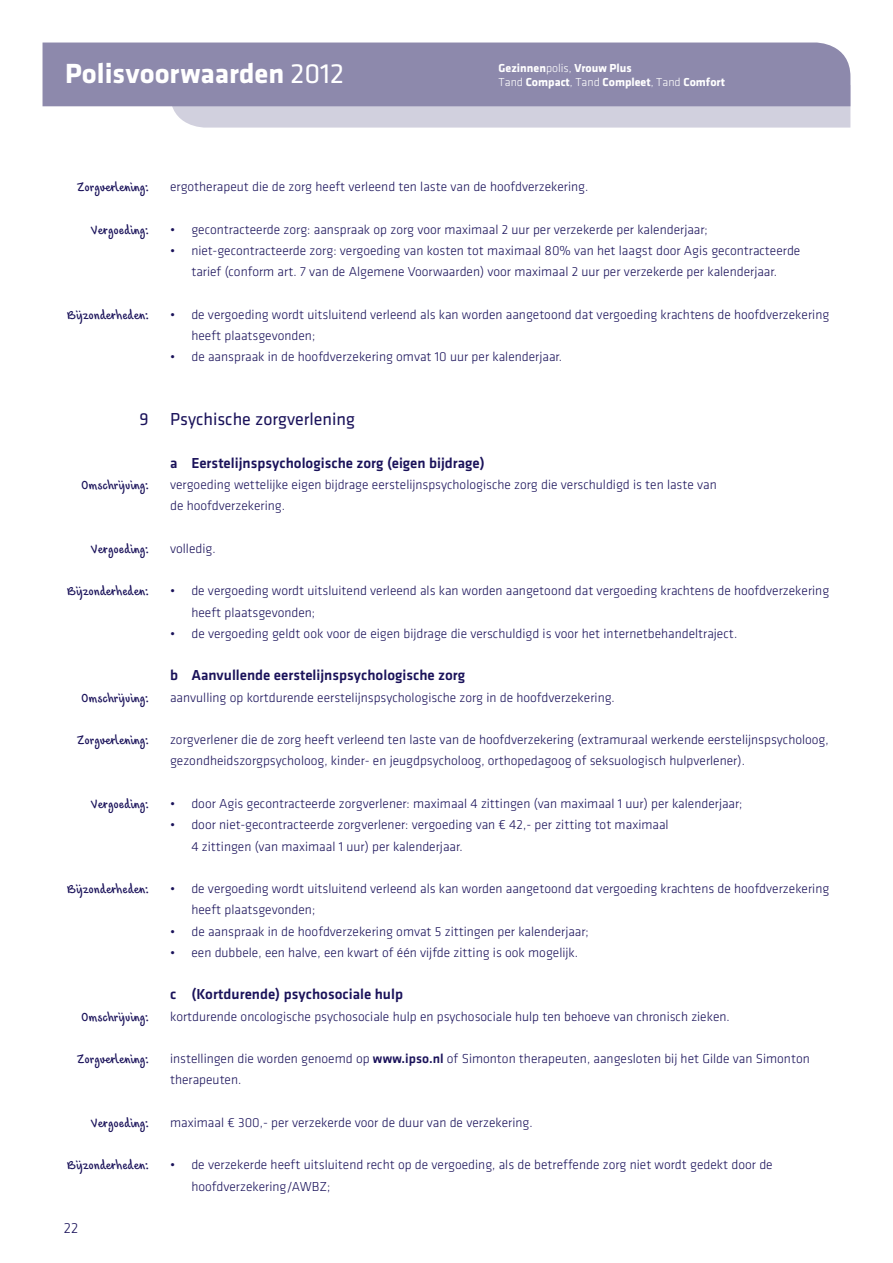
<style>
.page{position:relative;width:893px;height:1263px;background:#fff}
.page>*{position:absolute;margin:0;border:0;box-sizing:border-box;transform-origin:0 0}
.t1{font:700 28.8px "Agis Klavika";color:#fff}
.t2{font:18px "Agis Klavika";color:#1a125a}
.t3{font:500 15px "Agis Klavika";color:#1a125a}
.t4{font:300 15px "Agis Klavika";color:#1a125a}
.t5{font:300 13.5px/21.3px "Agis Klavika";color:#1a125a}
.t6{font:13.5px "Agis Script";color:#1a125a}
.t7{font:700 12px/14.4px "Agis Klavika";color:#fff}
.s1{font-weight:400}
.s2{font-weight:300}
.s3{font-weight:500}
</style>
<div class="page">
<svg style="left:170px;top:106px;width:680px;height:22px;background:#d1d0de"></svg>
<div style="left:43px;top:43px;width:807px;height:63px;background:#8d89ac"></div>
<h1 class="t1" style="left:65px;top:52px;width:281px">Polisvoorwaarden <span class="s1">2012</span></h1>
<p class="t7" style="left:499px;top:60px;width:228px">Gezinnen<span class="s2">polis,</span> Vrouw Plus<br><span class="s2">Tand</span> Compact<span class="s2">, Tand</span> Compleet<span class="s2">, Tand</span> Comfort</p>
<p class="t6" style="left:77px;top:178px;width:73px">Zorgverlening:</p>
<p class="t5" style="left:170px;top:176px;width:420px">ergotherapeut die de zorg heeft verleend ten laste van de hoofdverzekering.</p>
<p class="t6" style="left:91px;top:220px;width:59px">Vergoeding:</p>
<p class="t5" style="left:170px;top:219px;width:539px">• gecontracteerde zorg: aanspraak op zorg voor maximaal 2 uur per verzekerde per kalenderjaar;</p>
<p class="t5" style="left:170px;top:240px;width:632px;text-align:center">• niet-gecontracteerde zorg: vergoeding van kosten tot maximaal 80% van het laagst door Agis gecontracteerde tarief (conform art. 7 van de Algemene Voorwaarden) voor maximaal 2 uur per verzekerde per kalenderjaar.</p>
<p class="t6" style="left:67px;top:306px;width:83px">Bijzonderheden:</p>
<p class="t5" style="left:191px;top:304px;width:639px;text-indent:-21px">• de vergoeding wordt uitsluitend verleend als kan worden aangetoond dat vergoeding krachtens de hoofdverzekering heeft plaatsgevonden;</p>
<p class="t5" style="left:170px;top:346px;width:393px">• de aanspraak in de hoofdverzekering omvat 10 uur per kalenderjaar.</p>
<h2 class="t2" style="left:140px;top:407px;width:217px">9 Psychische zorgverlening</h2>
<p class="t3" style="left:170px;top:453px;width:316px">a Eerstelijnspsychologische zorg (eigen bijdrage)</p>
<p class="t6" style="left:81px;top:476px;width:69px">Omschrijving:</p>
<p class="t5" style="left:170px;top:474px;width:548px">vergoeding wettelijke eigen bijdrage eerstelijnspsychologische zorg die verschuldigd is ten laste van de hoofdverzekering.</p>
<p class="t6" style="left:91px;top:539px;width:59px">Vergoeding:</p>
<p class="t5" style="left:170px;top:538px;width:47px">volledig.</p>
<p class="t6" style="left:67px;top:582px;width:83px">Bijzonderheden:</p>
<p class="t5" style="left:191px;top:580px;width:639px;text-indent:-21px">• de vergoeding wordt uitsluitend verleend als kan worden aangetoond dat vergoeding krachtens de hoofdverzekering heeft plaatsgevonden;</p>
<p class="t5" style="left:170px;top:623px;width:569px">• de vergoeding geldt ook voor de eigen bijdrage die verschuldigd is voor het internetbehandeltraject.</p>
<p class="t3" style="left:170px;top:665px;width:297px">b Aanvullende eerstelijnspsychologische zorg</p>
<p class="t6" style="left:81px;top:688px;width:69px">Omschrijving:</p>
<p class="t5" style="left:170px;top:686px;width:446px">aanvulling op kortdurende eerstelijnspsychologische zorg in de hoofdverzekering.</p>
<p class="t6" style="left:77px;top:731px;width:73px">Zorgverlening:</p>
<p class="t5" style="left:170px;top:729px;width:660px">zorgverlener die de zorg heeft verleend ten laste van de hoofdverzekering (extramuraal werkende eerstelijnspsycholoog, gezondheidszorgpsycholoog, kinder- en jeugdpsycholoog, orthopedagoog of seksuologisch hulpverlener).</p>
<p class="t6" style="left:91px;top:794px;width:59px">Vergoeding:</p>
<p class="t5" style="left:170px;top:793px;width:574px">• door Agis gecontracteerde zorgverlener: maximaal 4 zittingen (van maximaal 1 uur) per kalenderjaar;</p>
<p class="t5" style="left:191px;top:814px;width:479px;text-indent:-21px">• door niet-gecontracteerde zorgverlener: vergoeding van € 42,- per zitting tot maximaal<br>4 zittingen (van maximaal 1 uur) per kalenderjaar.</p>
<p class="t6" style="left:67px;top:880px;width:83px">Bijzonderheden:</p>
<p class="t5" style="left:191px;top:878px;width:639px;text-indent:-21px">• de vergoeding wordt uitsluitend verleend als kan worden aangetoond dat vergoeding krachtens de hoofdverzekering heeft plaatsgevonden;</p>
<p class="t5" style="left:170px;top:920px;width:420px">• de aanspraak in de hoofdverzekering omvat 5 zittingen per kalenderjaar;</p>
<p class="t5" style="left:170px;top:941px;width:409px">• een dubbele, een halve, een kwart of één vijfde zitting is ook mogelijk.</p>
<p class="t3" style="left:170px;top:984px;width:234px">c (Kortdurende) psychosociale hulp</p>
<p class="t6" style="left:81px;top:1007px;width:69px">Omschrijving:</p>
<p class="t5" style="left:170px;top:1005px;width:561px">kortdurende oncologische psychosociale hulp en psychosociale hulp ten behoeve van chronisch zieken.</p>
<p class="t6" style="left:77px;top:1050px;width:73px">Zorgverlening:</p>
<p class="t5" style="left:170px;top:1048px;width:641px">instellingen die worden genoemd op <span class="s3">www.ipso.nl</span> of Simonton therapeuten, aangesloten bij het Gilde van Simonton therapeuten.</p>
<p class="t6" style="left:91px;top:1113px;width:59px">Vergoeding:</p>
<p class="t5" style="left:170px;top:1112px;width:364px">maximaal € 300,- per verzekerde voor de duur van de verzekering.</p>
<p class="t6" style="left:67px;top:1156px;width:83px">Bijzonderheden:</p>
<p class="t5" style="left:191px;top:1154px;width:583px;text-indent:-21px">• de verzekerde heeft uitsluitend recht op de vergoeding, als de betreffende zorg niet wordt gedekt door de hoofdverzekering/AWBZ;</p>
<p class="t4" style="left:64px;top:1219px;width:16px">22</p>
</div>
